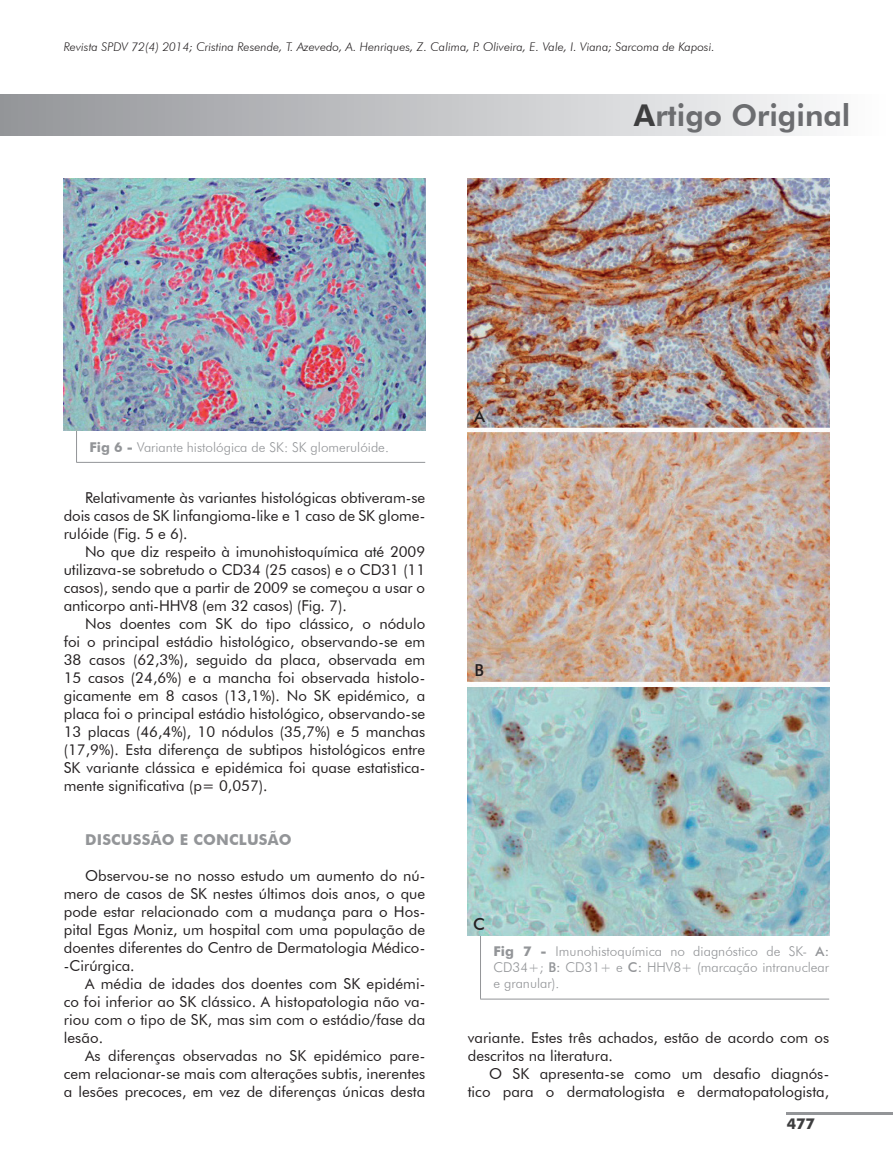
<style>
.page{position:relative;width:893px;height:1170px;background:#fff}
.page>*{position:absolute;margin:0;border:0;box-sizing:border-box;transform-origin:0 0}
.t1{font:800 30px "Futura BT";color:#6c6d70}
.t2{font:500 16.5px "Futura BT";color:#231f20}
.t3{font:15px/18px "Futura BT";color:#231f20;text-align:justify}
.t4{font:700 15px "Futura BT";letter-spacing:.015em;color:#939598}
.t5{font:700 15px "Futura BT";color:#3e3e3f}
.t6{font:300 13.5px/16.2px "Futura BT";color:#939598;text-align:justify}
.t7{font:italic 300 12px "Futura BT";color:#231f20}
.s1{color:#3e3e3f}
.s2{font-weight:700}
.s3{font-weight:500}
</style>
<div class="page">
<div style="left:0;top:94px;width:893px;height:41px;background:linear-gradient(to right,#939498,#fdfdfe)"></div>
<hr style="left:787px;top:1111px;width:106px;height:3px;background:#939598">
<hr style="left:76px;top:431px;width:1px;height:31px;background:#939598">
<hr style="left:76px;top:462px;width:349px;height:1px;background:#939598">
<img style="left:64px;top:179px;width:361px;height:252px">
<hr style="left:480px;top:935px;width:1px;height:63px;background:#939598">
<hr style="left:480px;top:998px;width:349px;height:1px;background:#939598">
<img style="left:468px;top:179px;width:361px;height:756px">
<p class="t7" style="left:64px;top:39px;width:652px">Revista SPDV 72(4) 2014; Cristina Resende, T. Azevedo, A. Henriques, Z. Calima, P. Oliveira, E. Vale, I. Viana; Sarcoma de Kaposi.</p>
<h1 class="t1" style="left:634px;top:97px;width:218px"><span class="s1">A</span>rtigo Original</h1>
<p class="t6" style="left:90px;top:438px;width:301px"><span class="s2">Fig 6 -</span> Variante histológica de SK: SK glomerulóide.</p>
<p class="t3" style="left:64px;top:488px;width:363px;text-indent:21px">Relativamente às variantes histológicas obtiveram-se dois casos de SK linfangioma-like e 1 caso de SK glome&shy;rulóide (Fig. 5 e 6).</p>
<p class="t3" style="left:64px;top:542px;width:363px;text-indent:21px">No que diz respeito à imunohistoquímica até 2009 utilizava-se sobretudo o CD34 (25 casos) e o CD31 (11 casos), sendo que a partir de 2009 se começou a usar o anticorpo anti-HHV8 (em 32 casos) (Fig. 7).</p>
<p class="t3" style="left:64px;top:614px;width:363px;text-indent:21px">Nos doentes com SK do tipo clássico, o nódulo foi o principal estádio histológico, observando-se em 38 casos (62,3%), seguido da placa, observada em 15 casos (24,6%) e a mancha foi observada histolo&shy;gicamente em 8 casos (13,1%). No SK epidémico, a placa foi o principal estádio histológico, observando-se 13 placas (46,4%), 10 nódulos (35,7%) e 5 manchas (17,9%). Esta diferença de subtipos histológicos entre SK variante clássica e epidémica foi quase estatistica&shy;mente significativa (p= 0,057).</p>
<p class="t4" style="left:85px;top:830px;width:208px">DISCUSSÃO E CONCLUSÃO</p>
<p class="t3" style="left:64px;top:866px;width:363px;text-indent:21px">Observou-se no nosso estudo um aumento do nú&shy;mero de casos de SK nestes últimos dois anos, o que pode estar relacionado com a mudança para o Hos&shy;pital Egas Moniz, um hospital com uma população de doentes diferentes do Centro de Dermatologia Médico--Cirúrgica.</p>
<p class="t3" style="left:64px;top:974px;width:363px;text-indent:21px">A média de idades dos doentes com SK epidémi&shy;co foi inferior ao SK clássico. A histopatologia não va&shy;riou com o tipo de SK, mas sim com o estádio/fase da lesão.</p>
<p class="t3" style="left:64px;top:1046px;width:363px;text-indent:21px">As diferenças observadas no SK epidémico pare&shy;cem relacionar-se mais com alterações subtis, inerentes a lesões precoces, em vez de diferenças únicas desta</p>
<p class="t2" style="left:474px;top:406px;width:12px">A</p>
<p class="t2" style="left:474px;top:660px;width:11px">B</p>
<p class="t2" style="left:473px;top:914px;width:13px">C</p>
<p class="t6" style="left:493px;top:942px;width:337px"><span class="s2">Fig 7 -</span> Imunohistoquímica no diagnóstico de SK- <span class="s3">A:<br></span>CD34+; <span class="s3">B:</span> CD31+ e <span class="s3">C:</span> HHV8+ (marcação intranuclear e granular).</p>
<p class="t3" style="left:468px;top:1028px;width:363px">variante. Estes três achados, estão de acordo com os descritos na literatura.</p>
<p class="t3" style="left:468px;top:1064px;width:363px;text-align:right">O SK apresenta-se como um desafio diagnós&shy;tico para o dermatologista e dermatopatologista,</p>
<p class="t5" style="left:787px;top:1114px;width:30px">477</p>
</div>
